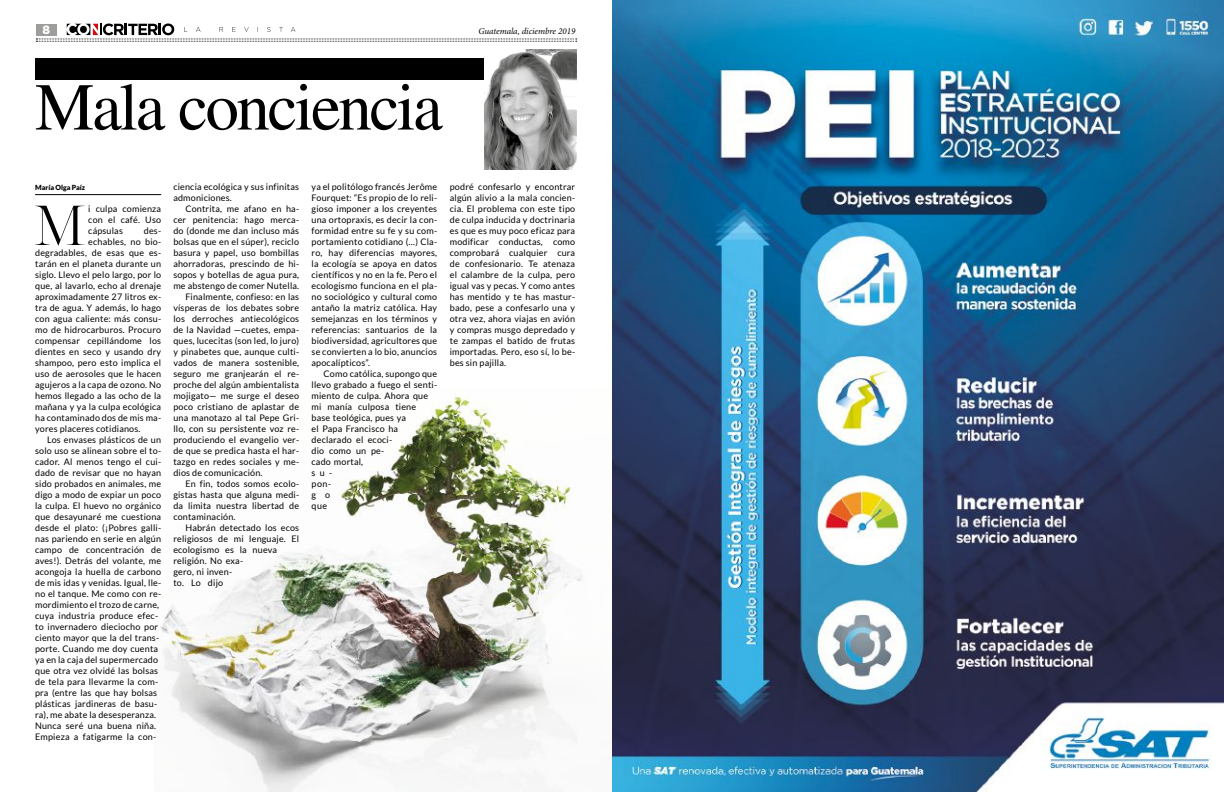
<style>
.page{position:relative;width:1224px;height:792px;background:#fff}
.page>*{position:absolute;margin:0;border:0;box-sizing:border-box;transform-origin:0 0}
.t1{font:60px "Jomolhari";letter-spacing:-.04em;color:#000}
.t2{font:200 56.3px "Chronicle Display";color:#000}
.t3{font:900 12px "Gotham";color:#fff}
.t4{font:9px/11px "Lato";letter-spacing:.02em;color:#000;text-align:justify}
.t5{font:italic 9px "Minion Pro";letter-spacing:-.005em;color:#000}
.t6{font:900 7px "Lato";color:#000}
</style>
<div class="page">
<svg style="left:36px;top:24px;width:541px;height:18px"></svg>
<img style="left:160px;top:387px;width:422px;height:405px">
<img style="left:612px;top:0;width:612px;height:792px">
<hr style="left:35px;top:194px;width:126px;height:1px;background:#000">
<div style="left:35px;top:58px;width:539px;height:22px;background:#000"></div>
<img style="left:485px;top:49px;width:92px;height:120px">
<h3 class="t3" style="left:43px;top:22px;width:9px">8</h3>
<p class="t5" style="left:478px;top:25px;width:98px">Guatemala, diciembre 2019</p>
<h1 class="t1" style="left:35px;top:74px;width:409px">Mala conciencia</h1>
<p class="t6" style="left:35px;top:183px;width:52px">María Olga Paíz</p>
<h2 class="t2" style="left:34px;top:183px;width:53px">M</h2>
<p class="t4" style="left:88px;top:203px;width:74px">i culpa comienza con el café. Uso cápsulas</p>
<p class="t4" style="left:144px;top:225px;width:19px">des-</p>
<p class="t4" style="left:88px;top:236px;width:74px">echables, no bio-</p>
<p class="t4" style="left:35px;top:247px;width:128px">degradables, de esas que es-</p>
<p class="t4" style="left:35px;top:258px;width:127px">tarán en el planeta durante un</p>
<p class="t4" style="left:35px;top:269px;width:128px">siglo. Llevo el pelo largo, por lo</p>
<p class="t4" style="left:35px;top:280px;width:128px">que, al lavarlo, echo al drenaje</p>
<p class="t4" style="left:35px;top:291px;width:128px">aproximadamente 27 litros ex-</p>
<p class="t4" style="left:35px;top:302px;width:127px">tra de agua. Y además, lo hago</p>
<p class="t4" style="left:35px;top:313px;width:128px">con agua caliente: más consu-</p>
<p class="t4" style="left:35px;top:324px;width:127px">mo de hidrocarburos. Procuro</p>
<p class="t4" style="left:35px;top:335px;width:128px">compensar cepillándome los</p>
<p class="t4" style="left:35px;top:346px;width:128px">dientes en seco y usando dry</p>
<p class="t4" style="left:35px;top:357px;width:127px">shampoo, pero esto implica el</p>
<p class="t4" style="left:35px;top:368px;width:128px">uso de aerosoles que le hacen</p>
<p class="t4" style="left:35px;top:379px;width:128px">agujeros a la capa de ozono. No</p>
<p class="t4" style="left:35px;top:390px;width:127px">hemos llegado a las ocho de la</p>
<p class="t4" style="left:35px;top:401px;width:128px">mañana y ya la culpa ecológica</p>
<p class="t4" style="left:35px;top:412px;width:128px">ha contaminado dos de mis ma-</p>
<p class="t4" style="left:35px;top:423px;width:107px">yores placeres cotidianos.</p>
<p class="t4" style="left:47px;top:434px;width:116px">Los envases plásticos de un</p>
<p class="t4" style="left:35px;top:445px;width:128px">solo uso se alinean sobre el to-</p>
<p class="t4" style="left:35px;top:456px;width:128px">cador. Al menos tengo el cui-</p>
<p class="t4" style="left:35px;top:467px;width:127px">dado de revisar que no hayan</p>
<p class="t4" style="left:35px;top:478px;width:128px">sido probados en animales, me</p>
<p class="t4" style="left:35px;top:489px;width:128px">digo a modo de expiar un poco</p>
<p class="t4" style="left:35px;top:500px;width:128px">la culpa. El huevo no orgánico</p>
<p class="t4" style="left:35px;top:511px;width:127px">que desayunaré me cuestiona</p>
<p class="t4" style="left:35px;top:522px;width:128px">desde el plato: (¡Pobres galli-</p>
<p class="t4" style="left:35px;top:533px;width:128px">nas pariendo en serie en algún</p>
<p class="t4" style="left:35px;top:544px;width:128px">campo de concentración de</p>
<p class="t4" style="left:35px;top:555px;width:128px">aves!). Detrás del volante, me</p>
<p class="t4" style="left:35px;top:566px;width:127px">acongoja la huella de carbono</p>
<p class="t4" style="left:35px;top:577px;width:128px">de mis idas y venidas. Igual, lle-</p>
<p class="t4" style="left:35px;top:588px;width:128px">no el tanque. Me como con re-</p>
<p class="t4" style="left:35px;top:599px;width:126px">mordimiento el trozo de carne,</p>
<p class="t4" style="left:35px;top:610px;width:124px">cuya industria produce efec-</p>
<p class="t4" style="left:35px;top:621px;width:125px">to invernadero dieciocho por</p>
<p class="t4" style="left:35px;top:632px;width:126px">ciento mayor que la del trans-</p>
<p class="t4" style="left:35px;top:643px;width:125px">porte. Cuando me doy cuenta</p>
<p class="t4" style="left:35px;top:654px;width:125px">ya en la caja del supermercado</p>
<p class="t4" style="left:35px;top:665px;width:124px">que otra vez olvidé las bolsas</p>
<p class="t4" style="left:35px;top:676px;width:125px">de tela para llevarme la com-</p>
<p class="t4" style="left:35px;top:687px;width:124px">pra (entre las que hay bolsas</p>
<p class="t4" style="left:35px;top:698px;width:124px">plásticas jardineras de basu-</p>
<p class="t4" style="left:35px;top:709px;width:122px">ra), me abate la desesperanza.</p>
<p class="t4" style="left:35px;top:720px;width:122px">Nunca seré una buena niña.</p>
<p class="t4" style="left:35px;top:731px;width:123px">Empieza a fatigarme la con-</p>
<p class="t4" style="left:173px;top:181px;width:127px">ciencia ecológica y sus infinitas admoniciones.</p>
<p class="t4" style="left:185px;top:203px;width:115px">Contrita, me afano en ha-</p>
<p class="t4" style="left:173px;top:214px;width:127px">cer penitencia: hago merca-</p>
<p class="t4" style="left:173px;top:225px;width:127px">do (donde me dan incluso más</p>
<p class="t4" style="left:173px;top:236px;width:127px">bolsas que en el súper), reciclo</p>
<p class="t4" style="left:173px;top:247px;width:127px">basura y papel, uso bombillas</p>
<p class="t4" style="left:173px;top:258px;width:127px">ahorradoras, prescindo de hi-</p>
<p class="t4" style="left:173px;top:269px;width:127px">sopos y botellas de agua pura,</p>
<p class="t4" style="left:173px;top:280px;width:127px">me abstengo de comer Nutella.</p>
<p class="t4" style="left:185px;top:291px;width:115px">Finalmente, confieso: en las</p>
<p class="t4" style="left:173px;top:302px;width:127px">vísperas de los debates sobre</p>
<p class="t4" style="left:173px;top:313px;width:127px">los derroches antiecológicos</p>
<p class="t4" style="left:173px;top:324px;width:127px">de la Navidad —cuetes, empa-</p>
<p class="t4" style="left:173px;top:335px;width:127px">ques, lucecitas (son led, lo juro)</p>
<p class="t4" style="left:173px;top:346px;width:127px">y pinabetes que, aunque culti-</p>
<p class="t4" style="left:173px;top:357px;width:127px">vados de manera sostenible,</p>
<p class="t4" style="left:173px;top:368px;width:127px">seguro me granjearán el re-</p>
<p class="t4" style="left:173px;top:379px;width:127px">proche del algún ambientalista</p>
<p class="t4" style="left:173px;top:390px;width:127px">mojigato— me surge el deseo</p>
<p class="t4" style="left:173px;top:401px;width:127px">poco cristiano de aplastar de</p>
<p class="t4" style="left:173px;top:412px;width:127px">una manotazo al tal Pepe Gri-</p>
<p class="t4" style="left:173px;top:423px;width:127px">llo, con su persistente voz re-</p>
<p class="t4" style="left:173px;top:434px;width:127px">produciendo el evangelio ver-</p>
<p class="t4" style="left:173px;top:445px;width:127px">de que se predica hasta el har-</p>
<p class="t4" style="left:173px;top:456px;width:127px">tazgo en redes sociales y me-</p>
<p class="t4" style="left:173px;top:467px;width:91px">dios de comunicación.</p>
<p class="t4" style="left:185px;top:478px;width:115px">En fin, todos somos ecolo-</p>
<p class="t4" style="left:173px;top:489px;width:127px">gistas hasta que alguna medi-</p>
<p class="t4" style="left:173px;top:500px;width:127px">da limita nuestra libertad de</p>
<p class="t4" style="left:173px;top:511px;width:64px">contaminación.</p>
<p class="t4" style="left:185px;top:522px;width:115px">Habrán detectado los ecos</p>
<p class="t4" style="left:173px;top:533px;width:127px">religiosos de mi lenguaje. El</p>
<p class="t4" style="left:173px;top:544px;width:105px">ecologismo es la nueva</p>
<p class="t4" style="left:173px;top:555px;width:71px">religión. No exa-</p>
<p class="t4" style="left:173px;top:566px;width:60px">gero, ni inven-</p>
<p class="t4" style="left:173px;top:577px;width:51px">to. Lo dijo</p>
<p class="t4" style="left:312px;top:181px;width:127px">ya el politólogo francés Jerôme Fourquet: “Es propio de lo reli&shy;gioso imponer a los creyentes una ortopraxis, es decir la con&shy;formidad entre su fe y su com&shy;portamiento cotidiano (…) Cla&shy;ro, hay diferencias mayores, la ecología se apoya en datos científicos y no en la fe. Pero el ecologismo funciona en el pla&shy;no sociológico y cultural como antaño la matriz católica. Hay semejanzas en los términos y referencias: santuarios de la biodiversidad, agricultores que se convierten a lo bio, anuncios apocalípticos”.</p>
<p class="t4" style="left:312px;top:368px;width:127px;text-align:left;text-indent:12px">Como católica, supongo que llevo grabado a fuego el senti&shy;miento de culpa. Ahora que mi manía culposa tiene base teológica, pues ya<br>el Papa Francisco ha declarado el ecoci-<br>dio como un pe-<br>cado mortal,<br>su-<br>pon-<br>g o<br>que</p>
<p class="t4" style="left:450px;top:181px;width:127px">podré confesarlo y encontrar algún alivio a la mala concien&shy;cia. El problema con este tipo de culpa inducida y doctrinaria es que es muy poco eficaz para modificar conductas, como comprobará cualquier cura de confesionario. Te atenaza el calambre de la culpa, pero igual vas y pecas. Y como antes has mentido y te has mastur&shy;bado, pese a confesarlo una y otra vez, ahora viajas en avión y compras musgo depredado y te zampas el batido de frutas importadas. Pero, eso sí, lo be&shy;bes sin pajilla.</p>
</div>
